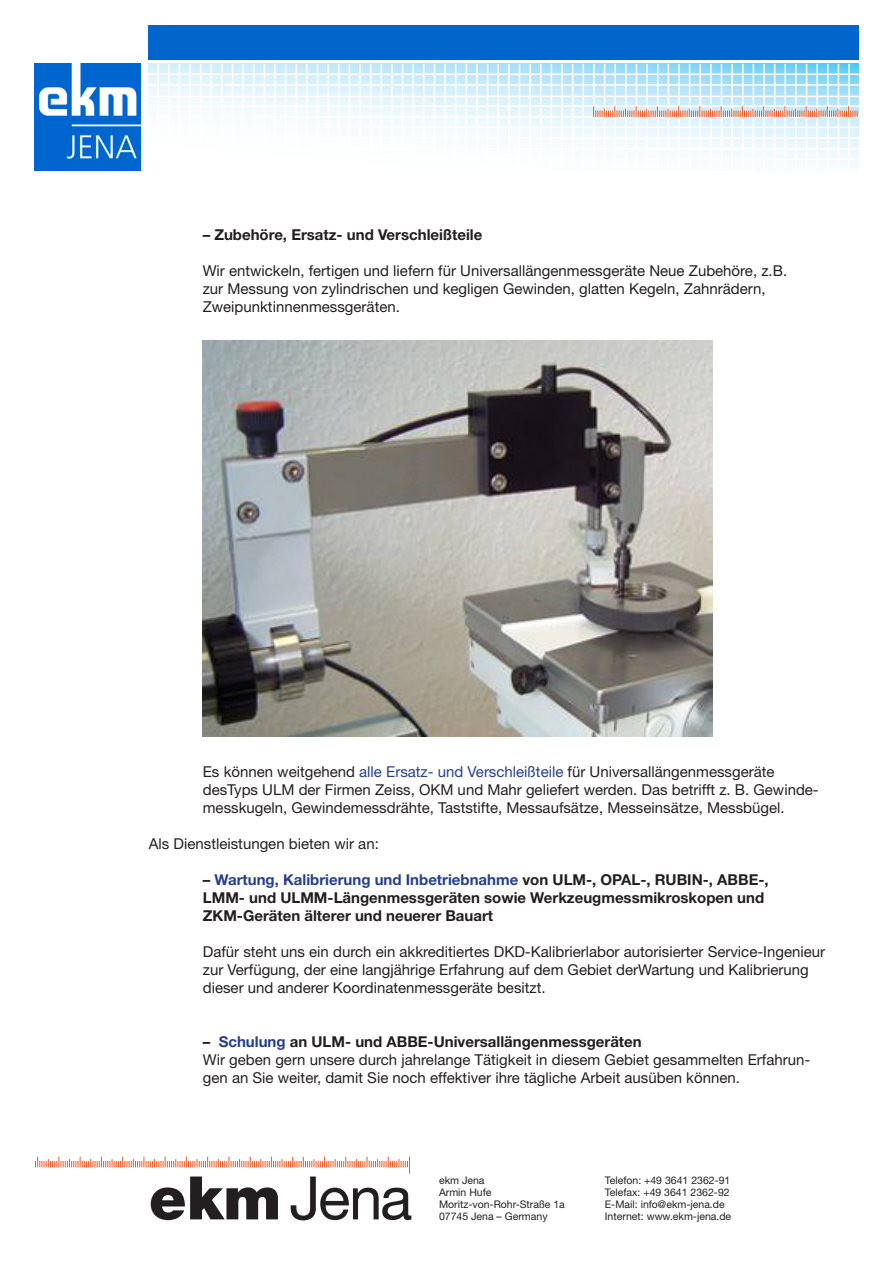
<style>
.page{position:relative;width:893px;height:1263px;background:#fff}
.page>*{position:absolute;margin:0;border:0;box-sizing:border-box;transform-origin:0 0}
.t1{font:60px "Helvetica Neue";color:#231f20}
.t2{font:15px/18px "Helvetica Neue";color:#231f20}
.t3{font:700 15px/18px "Helvetica Neue";color:#231f20}
.t4{font:10.5px/12px "Helvetica Neue";color:#231f20}
.s1{color:#253f8e}
.s2{font-weight:700}
.s3{font-weight:700;color:#253f8e}
.s4{font-weight:900}
</style>
<div class="page">
<img style="left:34px;top:64px;width:106px;height:106px">
<svg style="left:149px;top:64px;width:710px;height:103px"></svg>
<hr style="left:157px;top:64px;width:2px;height:106px;background:#fff">
<hr style="left:168px;top:64px;width:1px;height:106px;background:#fff">
<hr style="left:179px;top:64px;width:1px;height:106px;background:#fff">
<hr style="left:189px;top:64px;width:2px;height:106px;background:#fff">
<hr style="left:200px;top:64px;width:1px;height:106px;background:#fff">
<hr style="left:210px;top:64px;width:2px;height:106px;background:#fff">
<hr style="left:221px;top:64px;width:2px;height:106px;background:#fff">
<hr style="left:232px;top:64px;width:1px;height:106px;background:#fff">
<hr style="left:242px;top:64px;width:2px;height:106px;background:#fff">
<hr style="left:253px;top:64px;width:1px;height:106px;background:#fff">
<hr style="left:264px;top:64px;width:1px;height:106px;background:#fff">
<hr style="left:274px;top:64px;width:2px;height:106px;background:#fff">
<hr style="left:285px;top:64px;width:1px;height:106px;background:#fff">
<hr style="left:296px;top:64px;width:1px;height:106px;background:#fff">
<hr style="left:306px;top:64px;width:2px;height:106px;background:#fff">
<hr style="left:317px;top:64px;width:1px;height:106px;background:#fff">
<hr style="left:327px;top:64px;width:2px;height:106px;background:#fff">
<hr style="left:338px;top:64px;width:2px;height:106px;background:#fff">
<hr style="left:349px;top:64px;width:1px;height:106px;background:#fff">
<hr style="left:359px;top:64px;width:2px;height:106px;background:#fff">
<hr style="left:370px;top:64px;width:1px;height:106px;background:#fff">
<hr style="left:381px;top:64px;width:1px;height:106px;background:#fff">
<hr style="left:391px;top:64px;width:2px;height:106px;background:#fff">
<hr style="left:402px;top:64px;width:1px;height:106px;background:#fff">
<hr style="left:412px;top:64px;width:2px;height:106px;background:#fff">
<hr style="left:423px;top:64px;width:2px;height:106px;background:#fff">
<hr style="left:434px;top:64px;width:1px;height:106px;background:#fff">
<hr style="left:444px;top:64px;width:2px;height:106px;background:#fff">
<hr style="left:455px;top:64px;width:1px;height:106px;background:#fff">
<hr style="left:466px;top:64px;width:1px;height:106px;background:#fff">
<hr style="left:476px;top:64px;width:2px;height:106px;background:#fff">
<hr style="left:487px;top:64px;width:1px;height:106px;background:#fff">
<hr style="left:497px;top:64px;width:2px;height:106px;background:#fff">
<hr style="left:508px;top:64px;width:2px;height:106px;background:#fff">
<hr style="left:519px;top:64px;width:1px;height:106px;background:#fff">
<hr style="left:529px;top:64px;width:2px;height:106px;background:#fff">
<hr style="left:540px;top:64px;width:2px;height:106px;background:#fff">
<hr style="left:551px;top:64px;width:1px;height:106px;background:#fff">
<hr style="left:561px;top:64px;width:2px;height:106px;background:#fff">
<hr style="left:572px;top:64px;width:1px;height:106px;background:#fff">
<hr style="left:583px;top:64px;width:1px;height:106px;background:#fff">
<hr style="left:593px;top:64px;width:2px;height:106px;background:#fff">
<hr style="left:604px;top:64px;width:1px;height:106px;background:#fff">
<hr style="left:614px;top:64px;width:2px;height:106px;background:#fff">
<hr style="left:625px;top:64px;width:2px;height:106px;background:#fff">
<hr style="left:636px;top:64px;width:1px;height:106px;background:#fff">
<hr style="left:646px;top:64px;width:2px;height:106px;background:#fff">
<hr style="left:657px;top:64px;width:1px;height:106px;background:#fff">
<hr style="left:668px;top:64px;width:1px;height:106px;background:#fff">
<hr style="left:678px;top:64px;width:2px;height:106px;background:#fff">
<hr style="left:689px;top:64px;width:1px;height:106px;background:#fff">
<hr style="left:699px;top:64px;width:2px;height:106px;background:#fff">
<hr style="left:710px;top:64px;width:2px;height:106px;background:#fff">
<hr style="left:721px;top:64px;width:1px;height:106px;background:#fff">
<hr style="left:731px;top:64px;width:2px;height:106px;background:#fff">
<hr style="left:742px;top:64px;width:1px;height:106px;background:#fff">
<hr style="left:753px;top:64px;width:1px;height:106px;background:#fff">
<hr style="left:763px;top:64px;width:2px;height:106px;background:#fff">
<hr style="left:774px;top:64px;width:1px;height:106px;background:#fff">
<hr style="left:784px;top:64px;width:2px;height:106px;background:#fff">
<hr style="left:795px;top:64px;width:2px;height:106px;background:#fff">
<hr style="left:806px;top:64px;width:1px;height:106px;background:#fff">
<hr style="left:816px;top:64px;width:2px;height:106px;background:#fff">
<hr style="left:827px;top:64px;width:2px;height:106px;background:#fff">
<hr style="left:838px;top:64px;width:1px;height:106px;background:#fff">
<hr style="left:848px;top:64px;width:2px;height:106px;background:#fff">
<hr style="left:145px;top:74px;width:715px;height:1px;background:#fff">
<hr style="left:145px;top:84px;width:715px;height:2px;background:#fff">
<hr style="left:145px;top:96px;width:715px;height:1px;background:#fff">
<hr style="left:145px;top:105px;width:715px;height:2px;background:#fff">
<hr style="left:145px;top:116px;width:715px;height:2px;background:#fff">
<hr style="left:145px;top:127px;width:715px;height:1px;background:#fff">
<hr style="left:145px;top:137px;width:715px;height:2px;background:#fff">
<hr style="left:145px;top:148px;width:715px;height:1px;background:#fff">
<hr style="left:145px;top:159px;width:715px;height:1px;background:#fff">
<svg style="left:593px;top:106px;width:265px;height:11px;background:#e2c3b9"></svg>
<svg style="left:35px;top:1157px;width:375px;height:17px"></svg>
<div style="left:149px;top:26px;width:710px;height:34px;background:#06c"></div>
<img style="left:203px;top:340px;width:510px;height:396px">
<p class="t3" style="left:203px;top:225px;width:281px">– Zubehöre, Ersatz- und Verschleißteile</p>
<p class="t2" style="left:203px;top:261px;width:586px">Wir entwickeln, fertigen und liefern für Universallängenmessgeräte Neue Zubehöre, z.B. zur Messung von zylindrischen und kegligen Gewinden, glatten Kegeln, Zahnrädern,<br>Zweipunktinnenmessgeräten.</p>
<p class="t2" style="left:203px;top:763px;width:617px">Es können weitgehend <span class="s1">alle Ersatz- und Verschleißteile</span> für Universallängenmessgeräte desTyps ULM der Firmen Zeiss, OKM und Mahr geliefert werden. Das betrifft z. B. Gewinde&shy;messkugeln, Gewindemessdrähte, Taststifte, Messaufsätze, Messeinsätze, Messbügel.</p>
<p class="t2" style="left:149px;top:835px;width:232px">Als Dienstleistungen bieten wir an:</p>
<p class="t3" style="left:203px;top:871px;width:567px">– <span class="s1">Wartung, Kalibrierung und Inbetriebnahme</span> von ULM-, OPAL-, RUBIN-, ABBE-,<br>LMM- und ULMM-Längenmessgeräten sowie Werkzeugmessmikroskopen und<br>ZKM-Geräten älterer und neuerer Bauart</p>
<p class="t2" style="left:203px;top:943px;width:624px">Dafür steht uns ein durch ein akkreditiertes DKD-Kalibrierlabor autorisierter Service-Ingenieur zur Verfügung, der eine langjährige Erfahrung auf dem Gebiet derWartung und Kalibrierung dieser und anderer Koordinatenmessgeräte besitzt.</p>
<p class="t2" style="left:203px;top:1033px;width:609px"><span class="s2">–</span> <span class="s3">Schulung</span> <span class="s2">an ULM- und ABBE-Universallängenmessgeräten<br></span>Wir geben gern unsere durch jahrelange Tätigkeit in diesem Gebiet gesammelten Erfahrun&shy;gen an Sie weiter, damit Sie noch effektiver ihre tägliche Arbeit ausüben können.</p>
<h1 class="t1" style="left:149px;top:1162px;width:265px"><span class="s4">ekm</span>Jena</h1>
<p class="t4" style="left:439px;top:1174px;width:127px">ekm Jena<br>Armin Hufe<br>Moritz-von-Rohr-Straße 1a<br>07745 Jena – Germany</p>
<p class="t4" style="left:605px;top:1174px;width:127px;text-align:justify">Telefon: +49 3641 2362-91<br>Telefax: +49 3641 2362-92<br>E-Mail: info@ekm-jena.de</p>
<p class="t4" style="left:605px;top:1210px;width:128px">Internet: www.ekm-jena.de</p>
</div>
